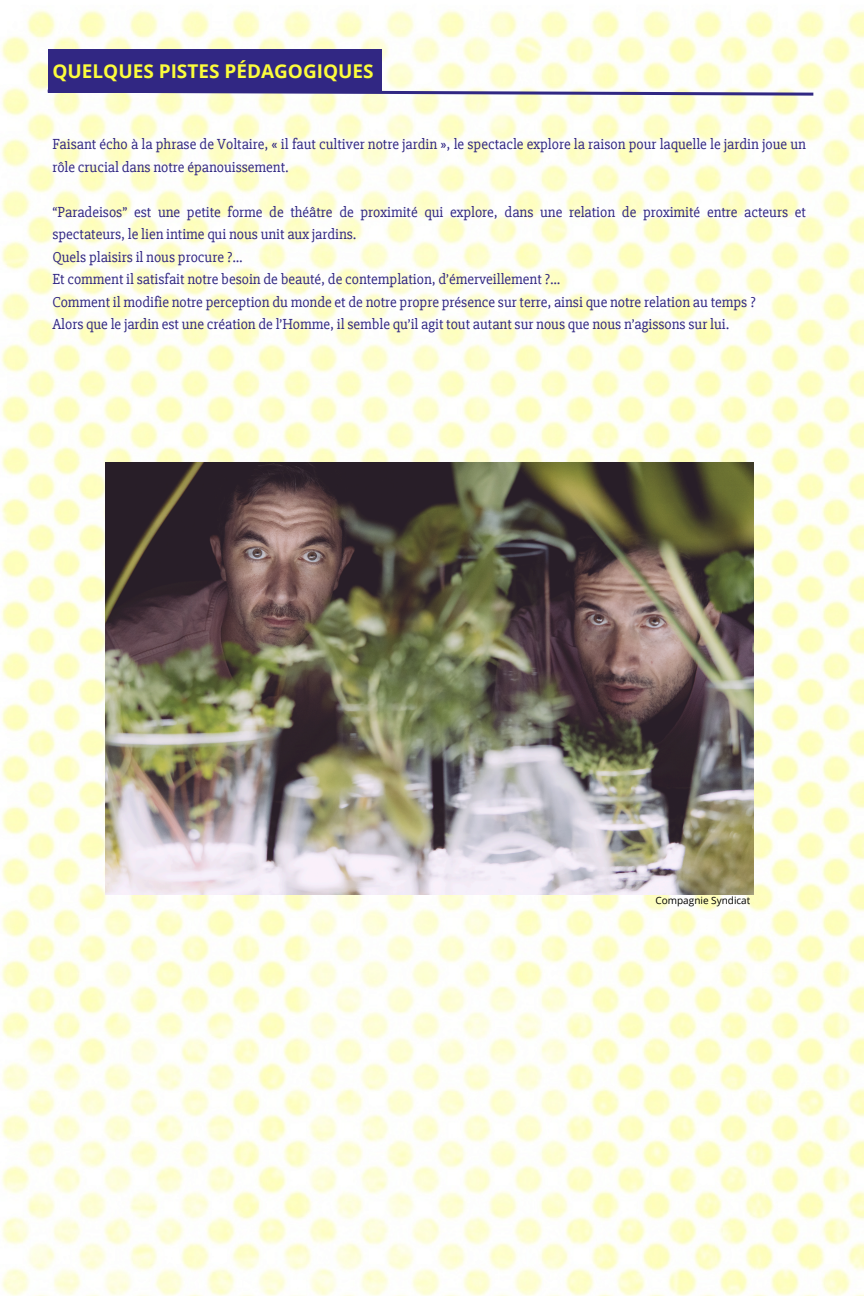
<style>
.page{position:relative;width:864px;height:1296px;background:#fff}
.page>*{position:absolute;margin:0;border:0;box-sizing:border-box;transform-origin:0 0}
.t1{font:700 19px "Open Sans";color:#fbfc3c}
.t2{font:15px/22.5px "Slabo 27 px";color:#312783}
.t3{font:10px "Open Sans";color:#000}
</style>
<div class="page">
<img style="left:1px;top:9px;width:863px;height:1287px">
<div style="left:48px;top:49px;width:334px;height:44px;background:#312783"></div>
<svg style="left:45px;top:88px;width:771px;height:9px"></svg>
<img style="left:105px;top:463px;width:648px;height:432px">
<h1 class="t1" style="left:52px;top:57px;width:323px">QUELQUES PISTES PÉDAGOGIQUES</h1>
<h2 class="t2" style="left:52px;top:133px;width:755px">Faisant écho à la phrase de Voltaire, « il faut cultiver notre jardin », le spectacle explore la raison pour laquelle le jardin joue un rôle crucial dans notre épanouissement.</h2>
<h2 class="t2" style="left:52px;top:201px;width:755px">“Paradeisos” est une petite forme de théâtre de proximité qui explore, dans une relation de proximité entre acteurs et spectateurs, le lien intime qui nous unit aux jardins.<br>Quels plaisirs il nous procure ?...<br>Et comment il satisfait notre besoin de beauté, de contemplation, d’émerveillement ?...<br>Comment il modifie notre perception du monde et de notre propre présence sur terre, ainsi que notre relation au temps ?<br>Alors que le jardin est une création de l’Homme, il semble qu’il agit tout autant sur nous que nous n’agissons sur lui.</h2>
<p class="t3" style="left:656px;top:893px;width:96px">Compagnie Syndicat</p>
</div>
